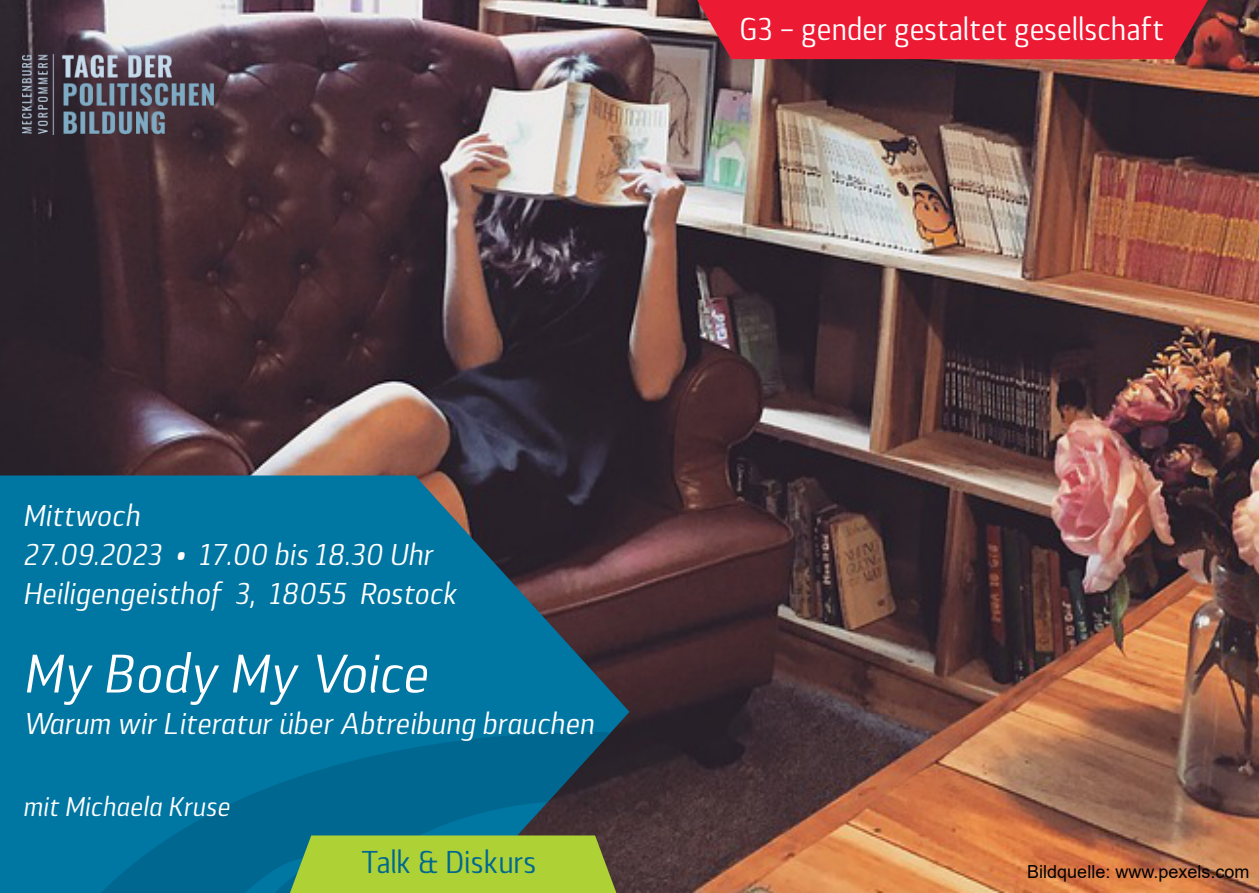
<style>
.page{position:relative;width:1259px;height:893px;background:#fff}
.page>*{position:absolute;margin:0;border:0;box-sizing:border-box;transform-origin:0 0}
.t1{font:italic condensed 54px "Lytiga Pro";color:#fff}
.t2{font:condensed 31.5px "Lytiga Pro";letter-spacing:-.01em;color:#fff}
.t3{font:condensed 31.5px "Lytiga Pro";letter-spacing:-.01em;color:#006890}
.t4{font:italic condensed 30px/39px "Lytiga Pro";color:#fff}
.t5{font:italic condensed 27px "Lytiga Pro";color:#fff}
.t6{font:18px "Arial";color:#040000}
</style>
<div class="page">
<img style="left:0;top:0;width:1259px;height:893px">
<svg style="left:0;top:475px;width:629px;height:418px;background:#086a91"></svg>
<svg style="left:285px;top:835px;width:336px;height:58px;background:#9fc43b"></svg>
<svg style="left:694px;top:0;width:516px;height:59px;background:#e31d35"></svg>
<img style="left:23px;top:54px;width:191px;height:80px">
<p class="t2" style="left:739px;top:16px;width:427px">G3 – gender gestaltet gesellschaft</p>
<p class="t4" style="left:23px;top:499px;width:435px">Mittwoch<br>27.09.2023 • 17.00 bis 18.30 Uhr<br>Heiligengeisthof 3, 18055 Rostock</p>
<h1 class="t1" style="left:23px;top:652px;width:406px">My Body My Voice</h1>
<p class="t4" style="left:23px;top:707px;width:573px">Warum wir Literatur über Abtreibung brauchen</p>
<p class="t5" style="left:23px;top:796px;width:208px">mit Michaela Kruse</p>
<p class="t3" style="left:361px;top:850px;width:177px">Talk &amp; Diskurs</p>
<p class="t6" style="left:1027px;top:865px;width:224px">Bildquelle: www.pexels.com</p>
</div>
